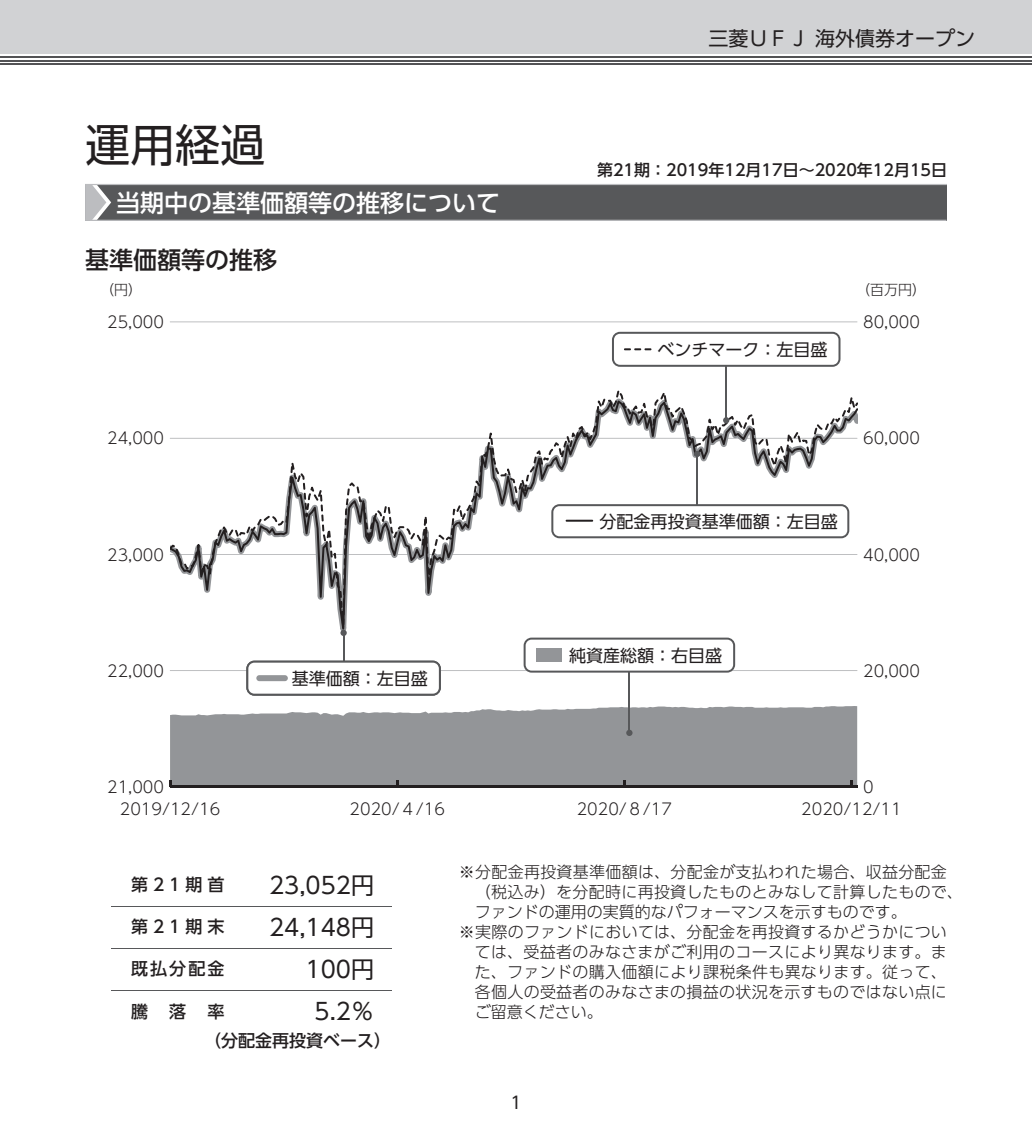
<style>
.page{position:relative;width:1032px;height:1134px;background:#fff}
.page>*{position:absolute;margin:0;border:0;box-sizing:border-box;transform-origin:0 0}
.t1{font:45px "UD Shin Go Pro Regular 90 msp RKSJ H";color:#231f20}
.t2{font:24px "UD Shin Go Pro Medium 90 msp RKSJ H";color:#fff}
.t3{font:24px "UD Shin Go Pro Medium 90 msp RKSJ H";color:#231f20}
.t4{font:23px "UD Shin Go Pro Regular 90 msp RKSJ H";color:#231f20}
.t5{font:20px "UD Shin Go Pro Regular 90 msp RKSJ H";color:#231f20}
.t6{font:17px "UD Shin Go Pro Regular 90 msp RKSJ H";color:#231f20}
.t7{font:17px "UD Shin Go Pro Medium 90 msp RKSJ H";letter-spacing:.125em;color:#231f20}
.t8{font:17px "UD Shin Go Pro Medium 90 msp RKSJ H";color:#231f20}
.t9{font:16px "UD Shin Go Pro Light 90 msp RKSJ H";letter-spacing:.02em;color:#231f20}
.t10{font:16px "UD Shin Go Pro Light 90 msp RKSJ H";color:#231f20}
.t11{font:16px "UD Shin Go Pro Medium 90 msp RKSJ H";color:#231f20}
.t12{font:14px "UD Shin Go Pro Light 90 msp RKSJ H";color:#231f20}
</style>
<div class="page">
<div style="left:0;top:0;width:1032px;height:54px;background:#d1d2d4"></div>
<hr style="left:0;top:63px;width:1032px;height:2px;background:#535355">
<hr style="left:0;top:60px;width:1032px;height:1px;background:#535355">
<hr style="left:0;top:56px;width:1032px;height:2px;background:#535355">
<div style="left:85px;top:184px;width:862px;height:36px;background:#57585a"></div>
<hr style="left:85px;top:220px;width:861px;height:1px;background:#bcbdc0">
<hr style="left:85px;top:184px;width:862px;height:1px;background:#bcbdc0">
<svg style="left:85px;top:185px;width:26px;height:35px"></svg>
<hr style="left:111px;top:906px;width:280px;height:1px;background:#57585a">
<hr style="left:111px;top:948px;width:280px;height:1px;background:#57585a">
<hr style="left:111px;top:990px;width:280px;height:1px;background:#57585a">
<div style="left:170px;top:706px;width:687px;height:75px;background:#939598"></div>
<svg style="left:170px;top:322px;width:687px;height:1px"></svg>
<svg style="left:169px;top:781px;width:688px;height:7px;background:#616163"></svg>
<svg style="left:170px;top:391px;width:687px;height:237px"></svg>
<hr style="left:726px;top:351px;width:1px;height:69px;background:#57585a">
<svg style="left:723px;top:417px;width:6px;height:6px"></svg>
<hr style="left:629px;top:672px;width:1px;height:61px;background:#57585a">
<svg style="left:626px;top:730px;width:6px;height:6px"></svg>
<hr style="left:343px;top:633px;width:1px;height:48px;background:#57585a">
<div style="left:340px;top:630px;width:7px;height:6px;background:#57585a;border-radius:50%"></div>
<svg style="left:170px;top:638px;width:687px;height:58px"></svg>
<div style="left:256px;top:675px;width:32px;height:6px;background:#939598;border-radius:3px"></div>
<hr style="left:697px;top:454px;width:1px;height:71px;background:#57585a">
<svg style="left:694px;top:451px;width:6px;height:6px"></svg>
<svg style="left:551px;top:504px;width:298px;height:34px"></svg>
<hr style="left:566px;top:520px;width:27px;height:2px;background:#231f20">
<svg style="left:612px;top:332px;width:228px;height:35px"></svg>
<h1 class="t1" style="left:85px;top:128px;width:181px">運用経過</h1>
<h2 class="t2" style="left:116px;top:193px;width:386px">当期中の基準価額等の推移について</h2>
<h2 class="t3" style="left:85px;top:251px;width:194px">基準価額等の推移</h2>
<p class="t5" style="left:708px;top:31px;width:268px">三菱ＵＦＪ 海外債券オープン</p>
<p class="t11" style="left:597px;top:164px;width:352px">第21期：2019年12月17日～2020年12月15日</p>
<p class="t12" style="left:100px;top:285px;width:43px">（円）</p>
<p class="t12" style="left:856px;top:285px;width:71px">（百万円）</p>
<p class="t9" style="left:107px;top:316px;width:58px">25,000</p>
<p class="t9" style="left:863px;top:316px;width:58px">80,000</p>
<p class="t6" style="left:657px;top:343px;width:171px">ベンチマーク：左目盛</p>
<p class="t9" style="left:107px;top:432px;width:58px">24,000</p>
<p class="t9" style="left:863px;top:432px;width:58px">60,000</p>
<p class="t6" style="left:600px;top:515px;width:239px">分配金再投資基準価額：左目盛</p>
<p class="t9" style="left:107px;top:548px;width:58px">23,000</p>
<p class="t9" style="left:863px;top:548px;width:58px">40,000</p>
<p class="t9" style="left:107px;top:665px;width:58px">22,000</p>
<p class="t6" style="left:292px;top:672px;width:137px">基準価額：左目盛</p>
<p class="t6" style="left:569px;top:649px;width:154px">純資産総額：右目盛</p>
<p class="t9" style="left:863px;top:665px;width:58px">20,000</p>
<p class="t9" style="left:107px;top:781px;width:58px">21,000</p>
<p class="t9" style="left:863px;top:781px;width:12px">0</p>
<p class="t9" style="left:120px;top:803px;width:102px">2019/12/16</p>
<p class="t9" style="left:349px;top:803px;width:97px">2020/４/16</p>
<p class="t9" style="left:577px;top:803px;width:97px">2020/８/17</p>
<p class="t9" style="left:801px;top:803px;width:102px">2020/12/11</p>
<p class="t7" style="left:131px;top:878px;width:95px">第21期首</p>
<h3 class="t4" style="left:269px;top:876px;width:107px">23,052円</h3>
<p class="t7" style="left:131px;top:921px;width:95px">第21期末</p>
<h3 class="t4" style="left:269px;top:918px;width:107px">24,148円</h3>
<p class="t7" style="left:131px;top:963px;width:95px">既払分配金</p>
<h3 class="t4" style="left:306px;top:960px;width:70px">100円</h3>
<p class="t7" style="left:131px;top:1005px;width:18px">騰</p>
<p class="t7" style="left:169px;top:1005px;width:18px">落</p>
<p class="t7" style="left:208px;top:1005px;width:18px">率</p>
<h3 class="t4" style="left:314px;top:1002px;width:61px">5.2％</h3>
<p class="t8" style="left:204px;top:1035px;width:188px">（分配金再投資ベース）</p>
<p class="t9" style="left:459px;top:866px;width:489px">※分配金再投資基準価額は、分配金が支払われた場合、収益分配金</p>
<p class="t9" style="left:475px;top:886px;width:490px">（税込み）を分配時に再投資したものとみなして計算したもので、</p>
<p class="t10" style="left:475px;top:906px;width:434px">ファンドの運用の実質的なパフォーマンスを示すものです。</p>
<p class="t9" style="left:459px;top:926px;width:490px">※実際のファンドにおいては、分配金を再投資するかどうかについ</p>
<p class="t9" style="left:475px;top:946px;width:473px">ては、受益者のみなさまがご利用のコースにより異なります。ま</p>
<p class="t9" style="left:475px;top:966px;width:474px">た、ファンドの購入価額により課税条件も異なります。従って、</p>
<p class="t9" style="left:475px;top:986px;width:474px">各個人の受益者のみなさまの損益の状況を示すものではない点に</p>
<p class="t10" style="left:475px;top:1006px;width:130px">ご留意ください。</p>
<p class="t6" style="left:510px;top:1096px;width:13px">1</p>
</div>
